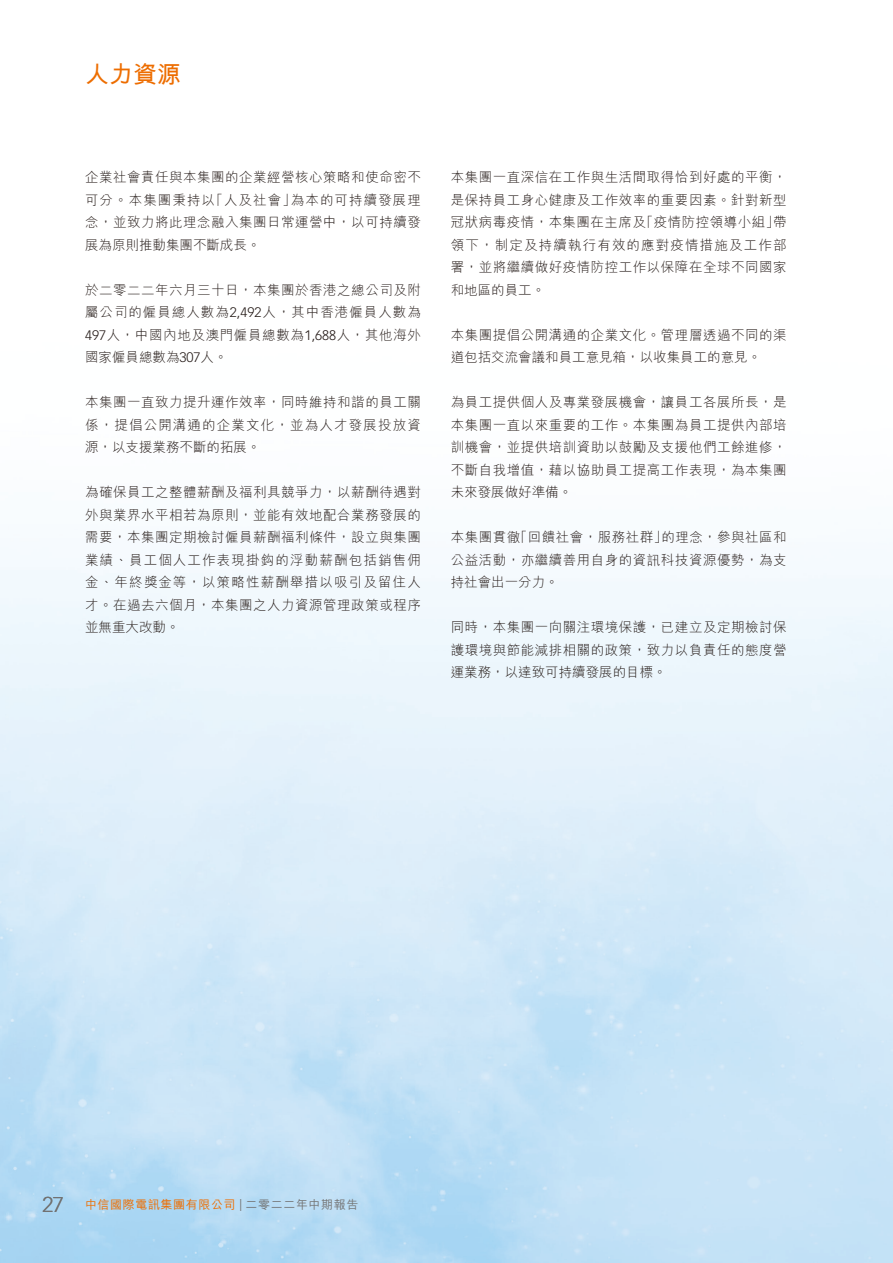
<style>
.page{position:relative;width:893px;height:1263px;background:#fff}
.page>*{position:absolute;margin:0;border:0;box-sizing:border-box;transform-origin:0 0}
.t1{font:700 24px "M Hei HK";color:#ed6d00}
.t2{font:300 21px "Vectora LT Std";color:#727272}
.t3{font:300 13.5px/22.5px "M Hei HK";letter-spacing:.04em;color:#231916;text-align:justify}
.t4{font:500 12px "M Hei HK";letter-spacing:.05em;color:#ed6d00}
.s1{font-family:"Vectora LT Std"}
.s2{font-family:"Vectora LT Std";font-weight:400;color:#727272}
.s3{color:#727272}
</style>
<div class="page">
<h1 class="t1" style="left:85px;top:57px;width:97px">人力資源</h1>
<p class="t3" style="left:85px;top:166px;width:337px;text-align:right">企業社會責任與本集團的企業經營核心策略和使命密不為本的可持續發展理</p>
<p class="t3" style="left:209px;top:188px;width:88px">「人及社會」</p>
<p class="t3" style="left:85px;top:188px;width:337px;text-align:left">可分。本集團秉持以<br>念，並致力將此理念融入集團日常運營中，以可持續發展為原則推動集團不斷成長。</p>
<p class="t3" style="left:85px;top:278px;width:337px">於二零二二年六月三十日，本集團於香港之總公司及附屬公司的僱員總人數為<span class="s1">2,492</span>人，其中香港僱員人數為<span class="s1">497</span>人，中國內地及澳門僱員總數為<span class="s1">1,688</span>人，其他海外國家僱員總數為<span class="s1">307</span>人。</p>
<p class="t3" style="left:85px;top:391px;width:337px">本集團一直致力提升運作效率，同時維持和諧的員工關係，提倡公開溝通的企業文化，並為人才發展投放資源，以支援業務不斷的拓展。</p>
<p class="t3" style="left:85px;top:481px;width:337px">為確保員工之整體薪酬及福利具競爭力，以薪酬待遇對外與業界水平相若為原則，並能有效地配合業務發展的需要，本集團定期檢討僱員薪酬福利條件，設立與集團業績、員工個人工作表現掛鈎的浮動薪酬包括銷售佣金、年終獎金等，以策略性薪酬舉措以吸引及留住人才。在過去六個月，本集團之人力資源管理政策或程序並無重大改動。</p>
<p class="t3" style="left:451px;top:166px;width:337px;text-align:right">本集團一直深信在工作與生活間取得恰到好處的平衡，是保持員工身心健康及工作效率的重要因素。針對新型「疫情防控領導小組帶」</p>
<p class="t3" style="left:451px;top:211px;width:337px;text-align:left">冠狀病毒疫情，本集團在主席及<br>領下，制定及持續執行有效的應對疫情措施及工作部署，並將繼續做好疫情防控工作以保障在全球不同國家和地區的員工。</p>
<p class="t3" style="left:451px;top:323px;width:337px">本集團提倡公開溝通的企業文化。管理層透過不同的渠道包括交流會議和員工意見箱，以收集員工的意見。</p>
<p class="t3" style="left:451px;top:391px;width:337px">為員工提供個人及專業發展機會，讓員工各展所長，是本集團一直以來重要的工作。本集團為員工提供內部培訓機會，並提供培訓資助以鼓勵及支援他們工餘進修，不斷自我增值，藉以協助員工提高工作表現，為本集團未來發展做好準備。</p>
<p class="t3" style="left:661px;top:526px;width:127px">的理念，參與社區和</p>
<p class="t3" style="left:514px;top:526px;width:155px">「回饋社會，服務社群」</p>
<p class="t3" style="left:451px;top:526px;width:337px;text-align:left">本集團貫徹<br>公益活動，亦繼續善用自身的資訊科技資源優勢，為支持社會出一分力。</p>
<p class="t3" style="left:451px;top:616px;width:337px">同時，本集團一向關注環境保護，已建立及定期檢討保護環境與節能減排相關的政策，致力以負責任的態度營運業務，以達致可持續發展的目標。</p>
<h2 class="t2" style="left:43px;top:1192px;width:23px">27</h2>
<p class="t4" style="left:85px;top:1195px;width:275px">中信國際電訊集團有限公司 <span class="s2">|</span> <span class="s3">二零二二年中期報告</span></p>
</div>
